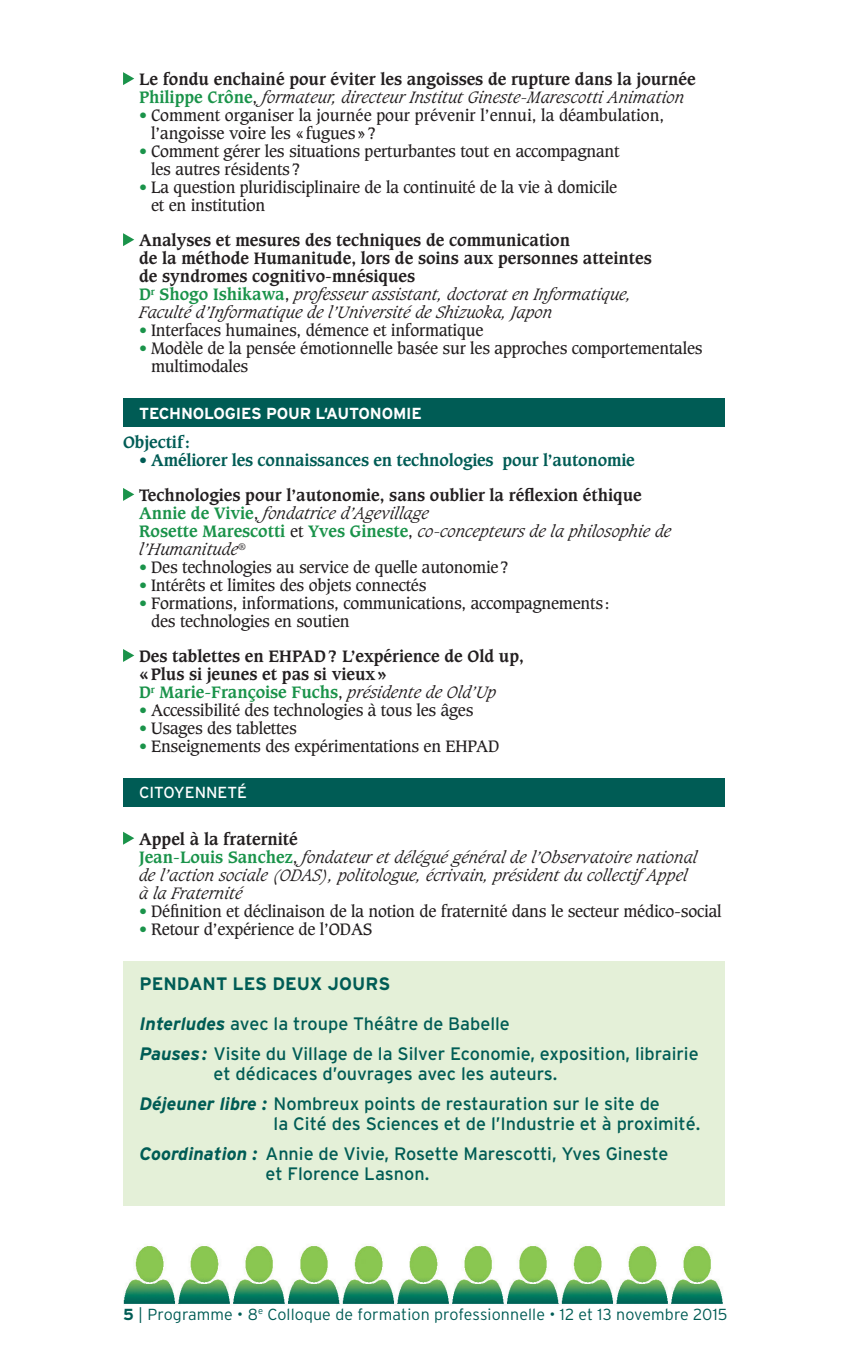
<style>
.page{position:relative;width:851px;height:1361px;background:#fff}
.page>*{position:absolute;margin:0;border:0;box-sizing:border-box;transform-origin:0 0}
.t1{font:18px/30px "Interstate";color:#005c55}
.t2{font:700 18px "Interstate";color:#005c55}
.t3{font:16px/18px "Caxton";letter-spacing:-.01em;color:#231f20}
.t4{font:700 16px/18px "Caxton";color:#231f20}
.t5{font:italic 300 16px/18px "Caxton";color:#231f20}
.t6{font:300 16px "Interstate";letter-spacing:.01em;color:#005c55}
.t7{font:700 16px "Caxton";letter-spacing:-.01em;color:#005c55}
.t8{font:700 16px "Interstate";letter-spacing:-.01em;color:#fff}
.t9{font:16px "Interstate";color:#fff}
.s1{color:#1a934a}
.s2{font-weight:400}
.s3{font-weight:300;font-style:italic}
.s4{font-weight:700;font-style:normal}
.s5{font-weight:700;font-style:normal;color:#1a934a}
.s6{font-weight:400;font-style:normal}
.s7{font-weight:700;font-style:italic}
.s8{font-weight:700}
</style>
<div class="page">
<div style="left:123px;top:778px;width:601px;height:29px;background:#005c55"></div>
<div style="left:123px;top:398px;width:601px;height:29px;background:#005c55"></div>
<img style="left:123px;top:1245px;width:600px;height:60px">
<svg style="left:123px;top:72px;width:11px;height:13px"></svg>
<svg style="left:123px;top:233px;width:11px;height:13px"></svg>
<svg style="left:123px;top:488px;width:11px;height:13px"></svg>
<svg style="left:123px;top:649px;width:11px;height:13px"></svg>
<svg style="left:123px;top:832px;width:11px;height:12px"></svg>
<div style="left:123px;top:961px;width:601px;height:244px;background:#e4f0d8"></div>
<p class="t4" style="left:139px;top:72px;width:558px">Le fondu enchainé pour éviter les angoisses de rupture dans la journée<br><span class="s1">Philippe Crône</span><span class="s2">,</span> <span class="s3">formateur, directeur Institut Gineste-Marescotti Animation</span></p>
<p class="t3" style="left:151px;top:108px;width:514px;text-indent:-12px"><span class="s1">•</span> Comment organiser la journée pour prévenir l’ennui, la déambulation, l’angoisse voire les « fugues » ?</p>
<p class="t3" style="left:151px;top:144px;width:470px;text-indent:-12px"><span class="s1">•</span> Comment gérer les situations perturbantes tout en accompagnant les autres résidents ?</p>
<p class="t3" style="left:151px;top:180px;width:467px;text-indent:-12px"><span class="s1">•</span> La question pluridisciplinaire de la continuité de la vie à domicile et en institution</p>
<p class="t4" style="left:139px;top:233px;width:514px">Analyses et mesures des techniques de communication<br>de la méthode Humanitude, lors de soins aux personnes atteintes de syndromes cognitivo-mnésiques<br><span class="s1">D</span><sup>r</sup> <span class="s1">Shogo Ishikawa</span><span class="s2">,</span> <span class="s3">professeur assistant, doctorat en Informatique, Faculté d’Informatique de l’Université de Shizuoka, Japon</span></p>
<p class="t3" style="left:139px;top:323px;width:346px"><span class="s1">•</span> Interfaces humaines, démence et informatique</p>
<p class="t3" style="left:151px;top:341px;width:553px;text-indent:-12px"><span class="s1">•</span> Modèle de la pensée émotionnelle basée sur les approches comportementales multimodales</p>
<p class="t8" style="left:139px;top:407px;width:284px">TECHNOLOGIES POUR L‘AUTONOMIE</p>
<p class="t7" style="left:123px;top:435px;width:68px">Objectif :</p>
<p class="t7" style="left:139px;top:453px;width:497px">• Améliorer les connaissances en technologies pour l’autonomie</p>
<p class="t5" style="left:139px;top:487px;width:533px"><span class="s4">Technologies pour l’autonomie, sans oublier la réflexion éthique </span><span class="s5">Annie de Vivie</span><span class="s6">,</span> fondatrice d’Agevillage<br><span class="s5">Rosette Marescotti</span> <span class="s6">et</span> <span class="s5">Yves Gineste</span><span class="s6">,</span> co-concepteurs de la philosophie de l’Humanitude<sup>®</sup></p>
<p class="t3" style="left:139px;top:559px;width:371px"><span class="s1">•</span> Des technologies au service de quelle autonomie ?</p>
<p class="t3" style="left:139px;top:577px;width:289px"><span class="s1">•</span> Intérêts et limites des objets connectés</p>
<p class="t3" style="left:151px;top:595px;width:460px;text-indent:-12px"><span class="s1">•</span> Formations, informations, communications, accompagnements : des technologies en soutien</p>
<p class="t4" style="left:139px;top:648px;width:386px">Des tablettes en EHPAD ? L’expérience de Old up, « Plus si jeunes et pas si vieux »<br><span class="s1">D</span><sup>r</sup> <span class="s1">Marie-Françoise Fuchs</span><span class="s2">,</span> <span class="s3">présidente de Old’Up</span></p>
<p class="t3" style="left:139px;top:702px;width:336px"><span class="s1">•</span> Accessibilité des technologies à tous les âges</p>
<p class="t3" style="left:139px;top:720px;width:159px"><span class="s1">•</span> Usages des tablettes</p>
<p class="t3" style="left:139px;top:738px;width:362px"><span class="s1">•</span> Enseignements des expérimentations en EHPAD</p>
<p class="t9" style="left:139px;top:787px;width:109px">CITOYENNETÉ</p>
<p class="t5" style="left:139px;top:831px;width:559px"><span class="s4">Appel à la fraternité<br></span><span class="s5">Jean-Louis Sanchez</span><span class="s6">,</span> fondateur et délégué général de l’Observatoire national de l’action sociale (ODAS), politologue, écrivain, président du collectifAppel à la Fraternité</p>
<p class="t3" style="left:139px;top:903px;width:584px"><span class="s1">•</span> Définition et déclinaison de la notion de fraternité dans le secteur médico-social</p>
<p class="t3" style="left:139px;top:921px;width:234px"><span class="s1">•</span> Retour d’expérience de l’ODAS</p>
<p class="t2" style="left:139px;top:977px;width:252px">PENDANT LES DEUX JOURS</p>
<p class="t1" style="left:139px;top:1010px;width:560px"><span class="s7">Interludes</span> avec la troupe Théâtre de Babelle<br><span class="s7">Pauses :</span> Visite du Village de la Silver Economie, exposition, librairie</p>
<p class="t1" style="left:139px;top:1060px;width:522px;text-indent:74px">et dédicaces d’ouvrages avec les auteurs.<br><span class="s7">Déjeuner libre :</span> Nombreux points de restauration sur le site de</p>
<p class="t1" style="left:139px;top:1110px;width:562px;text-indent:134px">la Cité des Sciences et de l’Industrie et à proximité.<br><span class="s7">Coordination :</span> Annie de Vivie, Rosette Marescotti, Yves Gineste</p>
<p class="t1" style="left:265px;top:1160px;width:165px">et Florence Lasnon.</p>
<p class="t6" style="left:123px;top:1305px;width:606px"><span class="s8">5</span> | Programme • 8<sup>e</sup> Colloque de formation professionnelle • 12 et 13 novembre 2015</p>
</div>
